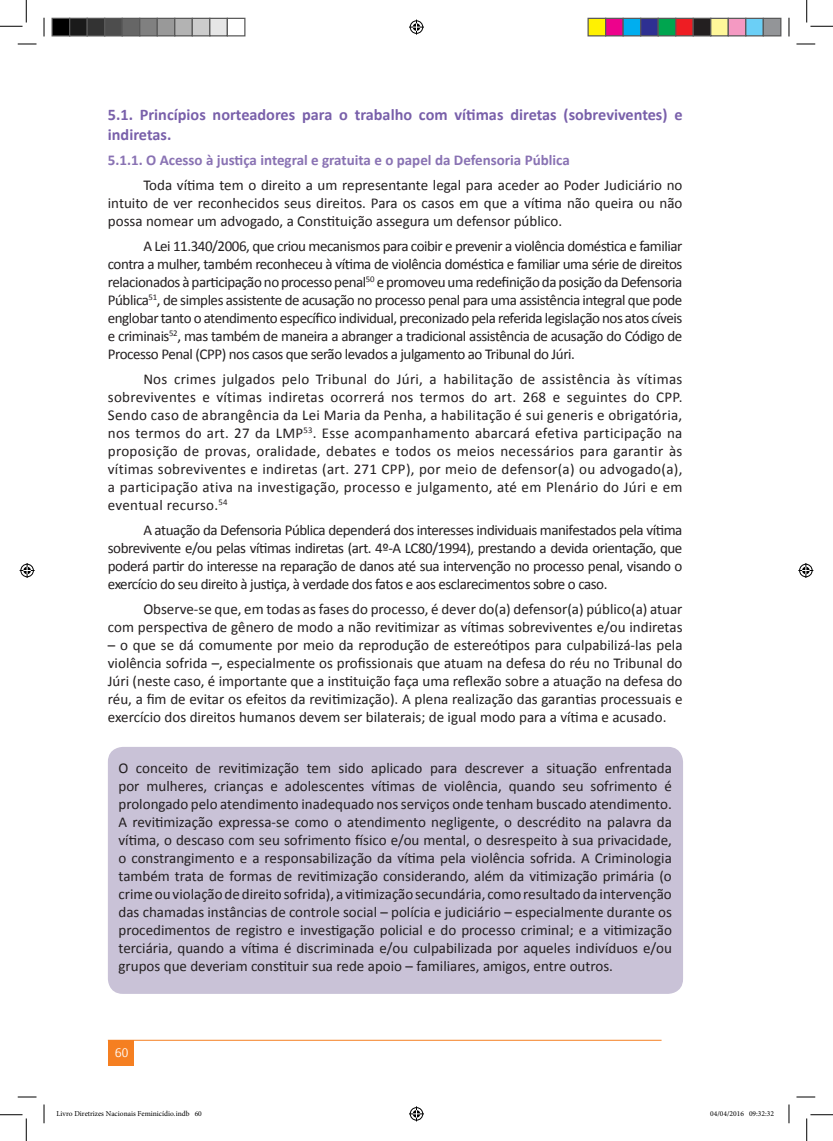
<style>
.page{position:relative;width:833px;height:1141px;background:#fff}
.page>*{position:absolute;margin:0;border:0;box-sizing:border-box;transform-origin:0 0}
.t1{font:700 16.25px/19.5px "Calibri";color:#7960aa}
.t2{font:15px/18px "Calibri";color:#231f20;text-align:justify}
.t3{font:700 15px "Calibri";color:#8972b3}
.t4{font:11.25px "Euphemia CAS";color:#fff}
.t5{font:7.5px "Minion Pro";color:#000}
</style>
<div class="page">
<div style="left:108px;top:1040px;width:25px;height:26px;background:#f57f21"></div>
<hr style="left:108px;top:1039px;width:553px;height:1px;background:#f57f21">
<div style="left:108px;top:746px;width:574px;height:247px;background:#c9c2d7;border-radius:15px"></div>
<svg style="left:18px;top:43px;width:18px;height:2px"></svg>
<svg style="left:796px;top:43px;width:18px;height:2px"></svg>
<svg style="left:18px;top:1096px;width:18px;height:1px"></svg>
<svg style="left:796px;top:1096px;width:18px;height:1px"></svg>
<svg style="left:43px;top:18px;width:2px;height:18px"></svg>
<svg style="left:43px;top:1104px;width:2px;height:19px"></svg>
<svg style="left:788px;top:18px;width:1px;height:18px"></svg>
<svg style="left:788px;top:1104px;width:1px;height:19px"></svg>
<svg style="left:0;top:0;width:27px;height:27px"></svg>
<svg style="left:0;top:1114px;width:27px;height:26px"></svg>
<svg style="left:806px;top:0;width:26px;height:27px"></svg>
<svg style="left:806px;top:1114px;width:26px;height:26px"></svg>
<svg style="left:409px;top:20px;width:15px;height:15px"></svg>
<svg style="left:409px;top:1106px;width:15px;height:15px"></svg>
<svg style="left:20px;top:563px;width:15px;height:15px"></svg>
<svg style="left:798px;top:563px;width:14px;height:15px"></svg>
<div style="left:52px;top:18px;width:18px;height:18px;background:#000"></div>
<div style="left:51px;top:18px;width:19px;height:18px;border:1px solid #595959"></div>
<div style="left:70px;top:18px;width:17px;height:18px;background:#1a1a1a"></div>
<div style="left:69px;top:18px;width:19px;height:18px;border:1px solid #595959"></div>
<div style="left:87px;top:18px;width:18px;height:18px;background:#333"></div>
<div style="left:86px;top:18px;width:19px;height:18px;border:1px solid #595959"></div>
<div style="left:105px;top:18px;width:17px;height:18px;background:#4d4d4d"></div>
<div style="left:104px;top:18px;width:19px;height:18px;border:1px solid #595959"></div>
<div style="left:122px;top:18px;width:18px;height:18px;background:#666"></div>
<div style="left:121px;top:18px;width:19px;height:18px;border:1px solid #595959"></div>
<div style="left:140px;top:18px;width:17px;height:18px;background:#808080"></div>
<div style="left:139px;top:18px;width:19px;height:18px;border:1px solid #595959"></div>
<div style="left:157px;top:18px;width:18px;height:18px;background:#999"></div>
<div style="left:156px;top:18px;width:19px;height:18px;border:1px solid #595959"></div>
<div style="left:175px;top:18px;width:17px;height:18px;background:#b3b3b3"></div>
<div style="left:174px;top:18px;width:19px;height:18px;border:1px solid #595959"></div>
<div style="left:192px;top:18px;width:18px;height:18px;background:#ccc"></div>
<div style="left:191px;top:18px;width:19px;height:18px;border:1px solid #595959"></div>
<div style="left:210px;top:18px;width:17px;height:18px;background:#e6e6e6"></div>
<div style="left:209px;top:18px;width:19px;height:18px;border:1px solid #595959"></div>
<div style="left:226px;top:18px;width:19px;height:18px;border:1px solid #595959"></div>
<div style="left:587px;top:18px;width:18px;height:18px;background:#fff101"></div>
<div style="left:587px;top:18px;width:19px;height:18px;border:1px solid #595959"></div>
<div style="left:605px;top:18px;width:17px;height:18px;background:#ed028c"></div>
<div style="left:604px;top:18px;width:19px;height:18px;border:1px solid #595959"></div>
<div style="left:622px;top:18px;width:18px;height:18px;background:#00aeef"></div>
<div style="left:622px;top:18px;width:19px;height:18px;border:1px solid #595959"></div>
<div style="left:640px;top:18px;width:17px;height:18px;background:#2e3092"></div>
<div style="left:639px;top:18px;width:19px;height:18px;border:1px solid #595959"></div>
<div style="left:657px;top:18px;width:18px;height:18px;background:#00a54f"></div>
<div style="left:657px;top:18px;width:19px;height:18px;border:1px solid #595959"></div>
<div style="left:675px;top:18px;width:17px;height:18px;background:#ee1d23"></div>
<div style="left:674px;top:18px;width:19px;height:18px;border:1px solid #595959"></div>
<div style="left:692px;top:18px;width:18px;height:18px;background:#231f20"></div>
<div style="left:692px;top:18px;width:19px;height:18px;border:1px solid #595959"></div>
<div style="left:710px;top:18px;width:17px;height:18px;background:#fff79a"></div>
<div style="left:709px;top:18px;width:19px;height:18px;border:1px solid #595959"></div>
<div style="left:727px;top:18px;width:18px;height:18px;background:#f499c2"></div>
<div style="left:727px;top:18px;width:19px;height:18px;border:1px solid #595959"></div>
<div style="left:745px;top:18px;width:17px;height:18px;background:#6bcff6"></div>
<div style="left:744px;top:18px;width:19px;height:18px;border:1px solid #595959"></div>
<div style="left:762px;top:18px;width:18px;height:18px;background:#939598"></div>
<div style="left:762px;top:18px;width:19px;height:18px;border:1px solid #595959"></div>
<p class="t1" style="left:108px;top:105px;width:576px">5.1. Princípios norteadores para o trabalho com vítimas diretas (sobreviventes) e indiretas.</p>
<p class="t3" style="left:108px;top:150px;width:463px">5.1.1. O Acesso à justiça integral e gratuita e o papel da Defensoria Pública</p>
<p class="t2" style="left:108px;top:176px;width:576px;text-indent:35px">Toda vítima tem o direito a um representante legal para aceder ao Poder Judiciário no intuito de ver reconhecidos seus direitos. Para os casos em que a vítima não queira ou não possa nomear um advogado, a Constituição assegura um defensor público.</p>
<p class="t2" style="left:108px;top:237px;width:575px;text-indent:35px">A Lei 11.340/2006, que criou mecanismos para coibir e prevenir a violência doméstica e familiar contra a mulher, também reconheceu à vítima de violência doméstica e familiar uma série de direitos relacionados à participação no processo penal<sup>50</sup> e promoveu uma redefinição da posição da Defensoria Pública<sup>51</sup>, de simples assistente de acusação no processo penal para uma assistência integral que pode englobar tanto o atendimento específico individual, preconizado pela referida legislação nos atos cíveis e criminais<sup>52</sup>, mas também de maneira a abranger a tradicional assistência de acusação do Código de Processo Penal (CPP) nos casos que serão levados a julgamento ao Tribunal do Júri.</p>
<p class="t2" style="left:108px;top:370px;width:575px;text-indent:35px">Nos crimes julgados pelo Tribunal do Júri, a habilitação de assistência às vítimas sobreviventes e vítimas indiretas ocorrerá nos termos do art. 268 e seguintes do CPP.<br>Sendo caso de abrangência da Lei Maria da Penha, a habilitação é sui generis e obrigatória, nos termos do art. 27 da LMP<sup>53</sup>. Esse acompanhamento abarcará efetiva participação na proposição de provas, oralidade, debates e todos os meios necessários para garantir às vítimas sobreviventes e indiretas (art. 271 CPP), por meio de defensor(a) ou advogado(a), a participação ativa na investigação, processo e julgamento, até em Plenário do Júri e em eventual recurso.<sup>54</sup></p>
<p class="t2" style="left:108px;top:521px;width:575px;text-indent:35px">A atuação da Defensoria Pública dependerá dos interesses individuais manifestados pela vítima sobrevivente e/ou pelas vítimas indiretas (art. 4º-A LC80/1994), prestando a devida orientação, que poderá partir do interesse na reparação de danos até sua intervenção no processo penal, visando o exercício do seu direito à justiça, à verdade dos fatos e aos esclarecimentos sobre o caso.</p>
<p class="t2" style="left:108px;top:600px;width:576px;text-align:right">Observe-se que, em todas as fases do processo, é dever do(a) defensor(a) público(a) atuar<br>com perspectiva de gênero de modo a não revitimizar as vítimas sobreviventes e/ou indiretas</p>
<p class="t2" style="left:108px;top:636px;width:576px">– o que se dá comumente por meio da reprodução de estereótipos para culpabilizá-las pela violência sofrida –, especialmente os profissionais que atuam na defesa do réu no Tribunal do Júri (neste caso, é importante que a instituição faça uma reflexão sobre a atuação na defesa do réu, a fim de evitar os efeitos da revitimização). A plena realização das garantias processuais e exercício dos direitos humanos devem ser bilaterais; de igual modo para a vítima e acusado.</p>
<p class="t2" style="left:118px;top:758px;width:554px">O conceito de revitimização tem sido aplicado para descrever a situação enfrentada por mulheres, crianças e adolescentes vítimas de violência, quando seu sofrimento é prolongado pelo atendimento inadequado nos serviços onde tenham buscado atendimento.<br>A revitimização expressa-se como o atendimento negligente, o descrédito na palavra da vítima, o descaso com seu sofrimento físico e/ou mental, o desrespeito à sua privacidade, o constrangimento e a responsabilização da vítima pela violência sofrida. A Criminologia também trata de formas de revitimização considerando, além da vitimização primária (o crime ou violação de direito sofrida), a vitimização secundária, como resultado da intervenção das chamadas instâncias de controle social – polícia e judiciário – especialmente durante os procedimentos de registro e investigação policial e do processo criminal; e a vitimização terciária, quando a vítima é discriminada e/ou culpabilizada por aqueles indivíduos e/ou grupos que deveriam constituir sua rede apoio – familiares, amigos, entre outros.</p>
<p class="t4" style="left:115px;top:1044px;width:15px">60</p>
<p class="t5" style="left:56px;top:1108px;width:147px">Livro Diretrizes Nacionais Feminicídio.indb 60</p>
<p class="t5" style="left:709px;top:1108px;width:65px">04/04/2016 09:32:32</p>
</div>
